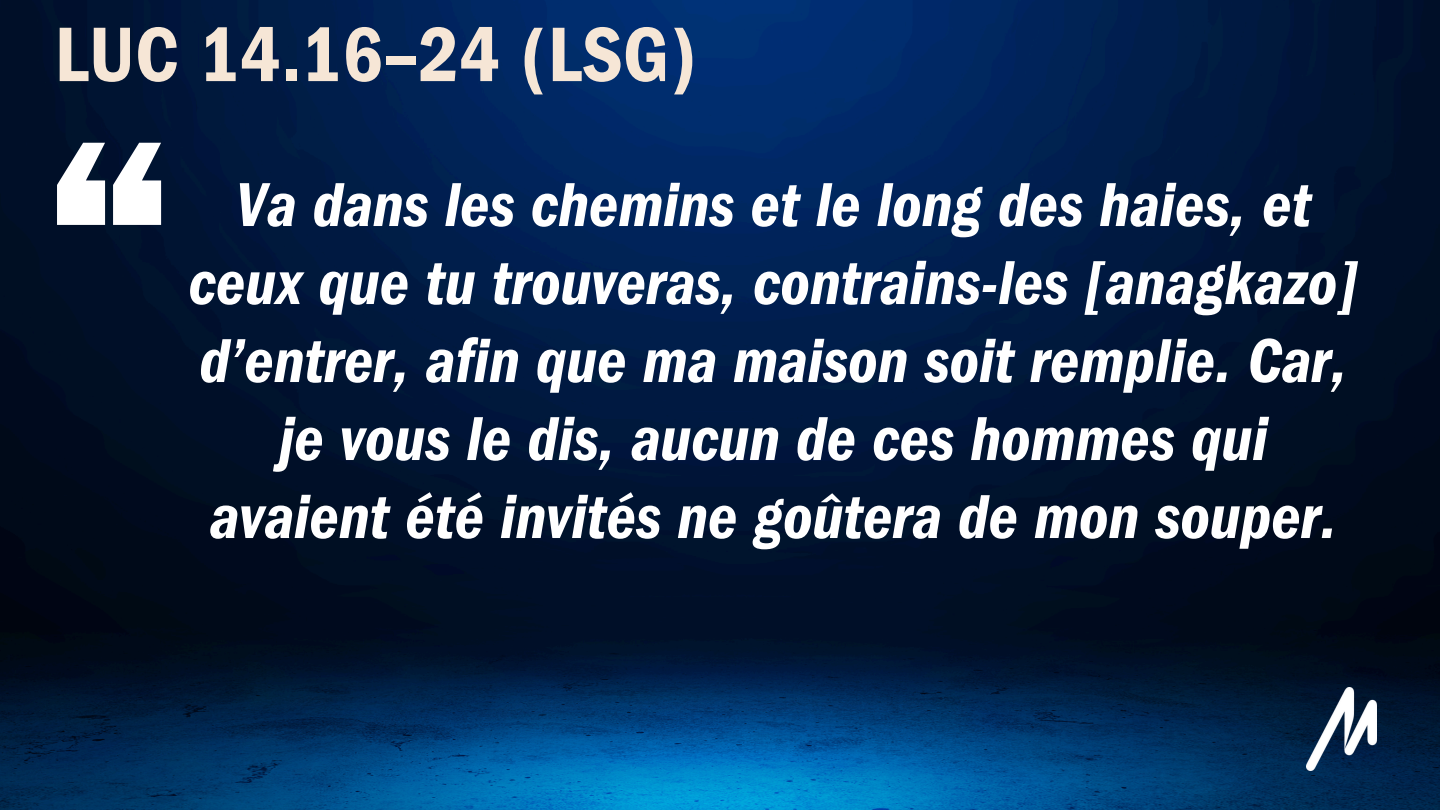
<style>
.page{position:relative;width:1440px;height:810px;background:#fff}
.page>*{position:absolute;margin:0;border:0;box-sizing:border-box;transform-origin:0 0}
.t1{font:800 277.5px "Franklin Gothic LT Pro";color:#fff}
.t2{font:80px "Franklin Gothic LT Pro Dm Cn";color:#f6e6d6}
.t3{font:64.2px/78px "Franklin Gothic LT Pro Dm Cn It";color:#fff;text-align:center}
</style>
<div class="page">
<img style="left:0;top:0;width:1440px;height:810px">
<img style="left:1307px;top:688px;width:70px;height:82px">
<p class="t2" style="left:55px;top:26px;width:643px">LUC 14.16–24 (LSG)</p>
<h1 class="t1" style="left:37px;top:143px;width:146px">“</h1>
<p class="t3" style="left:189px;top:175px;width:1171px">Va dans les chemins et le long des haies, et ceux que tu trouveras, contrains-les [anagkazo] d’entrer, afin que ma maison soit remplie. Car, je vous le dis, aucun de ces hommes qui avaient été invités ne goûtera de mon souper.</p>
</div>
